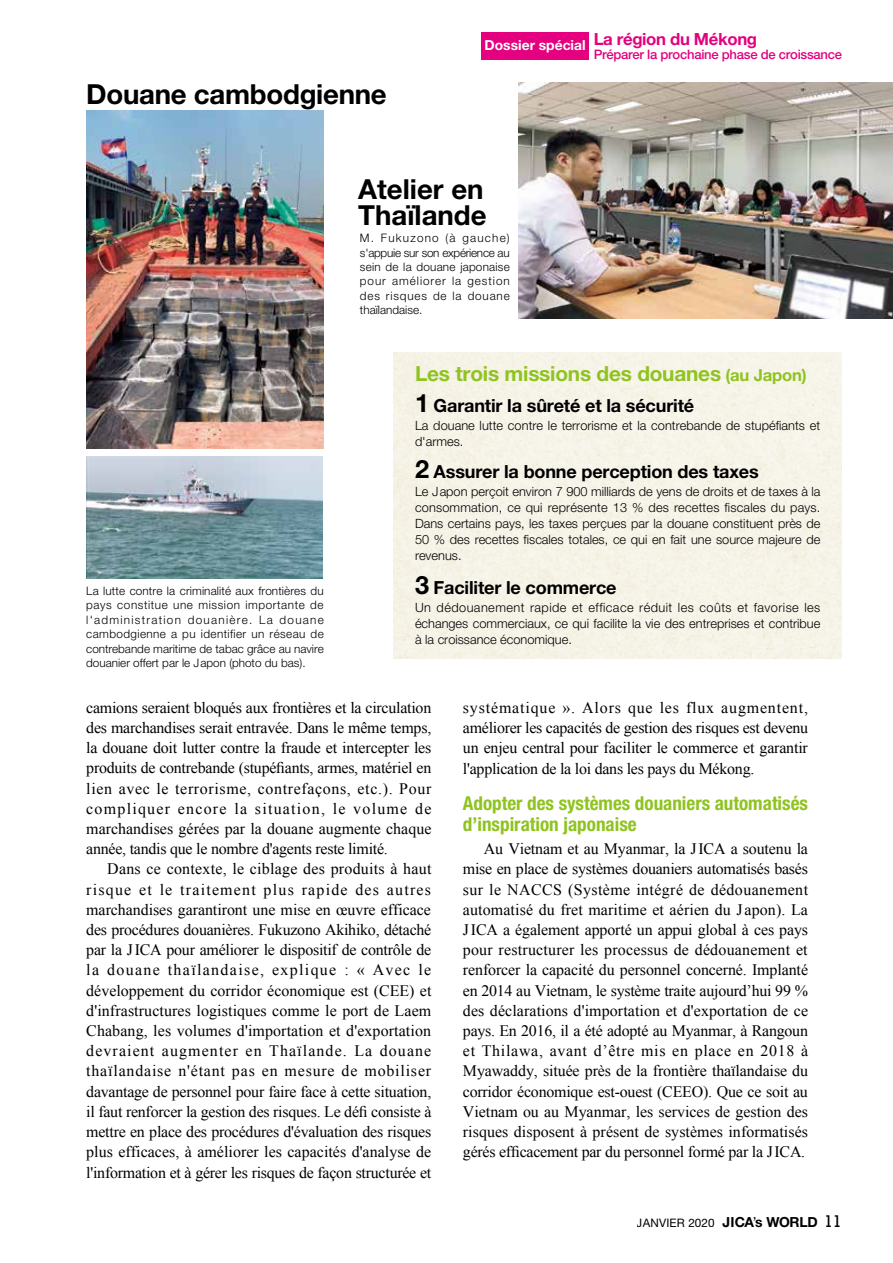
<style>
.page{position:relative;width:893px;height:1263px;background:#fff}
.page>*{position:absolute;margin:0;border:0;box-sizing:border-box;transform-origin:0 0}
.t1{font:700 27.6px/26.5px "Helvetica Neue LT Std";letter-spacing:-.01em;color:#000}
.t2{font:700 20.85px "Helvetica Neue LT Std";letter-spacing:-.01em;color:#8fc31f}
.t3{font:700 condensed 19.2px/21.3px "Helvetica Neue LT Std";color:#8fc31f}
.t4{font:700 18px "Helvetica Neue LT Std";letter-spacing:-.01em;color:#000}
.t5{font:700 16.8px "Helvetica Neue LT Std";letter-spacing:-.02em;color:#e4007f}
.t6{font:15.9px/20.2px "Times New Roman";letter-spacing:-.015em;color:#000;text-align:justify}
.t7{font:700 13.8px "Helvetica Neue LT Std";color:#fff}
.t8{font:500 13.05px "Helvetica Neue LT Std";letter-spacing:-.02em;color:#e4007f}
.t9{font:300 12.75px/15.9px "Helvetica Neue LT Std";color:#000;text-align:justify}
.t10{font:300 11.7px/14.4px "Helvetica Neue LT Std";color:#000;text-align:justify}
.t11{font:11.7px "Helvetica Neue LT Std";letter-spacing:.01em;color:#000}
.s1{font-size:16.65px}
.s2{font-size:25.35px}
.s3{font-weight:700;font-size:13.95px}
.s4{font-size:13.95px}
.s5{font-family:"Rockwell";font-size:15.9px}
</style>
<div class="page">
<img style="left:86px;top:110px;width:238px;height:339px">
<img style="left:86px;top:456px;width:237px;height:123px">
<img style="left:519px;top:83px;width:374px;height:236px">
<div style="left:394px;top:352px;width:448px;height:307px;background:#f6f3e8"></div>
<div style="left:482px;top:32px;width:107px;height:28px;background:#e4007f"></div>
<h1 class="t1" style="left:86px;top:80px;width:302px">Douane cambodgienne</h1>
<p class="t7" style="left:485px;top:37px;width:103px">Dossier spécial</p>
<p class="t5" style="left:594px;top:28px;width:165px">La région du Mékong</p>
<p class="t8" style="left:594px;top:47px;width:250px">Préparer la prochaine phase de croissance</p>
<h1 class="t1" style="left:358px;top:175px;width:130px">Atelier en<br>Thaïlande</h1>
<p class="t10" style="left:360px;top:231px;width:151px">M. Fukuzono (à gauche) s'appuie sur son expérience au sein de la douane japonaise pour améliorer la gestion des risques de la douane thaïlandaise.</p>
<h2 class="t2" style="left:415px;top:361px;width:393px">Les trois missions des douanes <span class="s1">(au Japon)</span></h2>
<p class="t9" style="left:415px;top:417px;width:407px">La douane lutte contre le terrorisme et la contrebande de stupéfiants et d'armes.</p>
<p class="t4" style="left:415px;top:394px;width:281px"><span class="s2">1</span> Garantir la sûreté et la sécurité</p>
<p class="t4" style="left:415px;top:460px;width:345px"><span class="s2">2</span> Assurer la bonne perception des taxes</p>
<p class="t10" style="left:86px;top:583px;width:239px">La lutte contre la criminalité aux frontières du pays constitue une mission importante de l'administration douanière. La douane cambodgienne a pu identifier un réseau de contrebande maritime de tabac grâce au navire douanier offert par le Japon (photo du bas).</p>
<p class="t9" style="left:415px;top:483px;width:407px">Le Japon perçoit environ 7 900 milliards de yens de droits et de taxes à la consommation, ce qui représente 13 % des recettes fiscales du pays.<br>Dans certains pays, les taxes perçues par la douane constituent près de 50 % des recettes fiscales totales, ce qui en fait une source majeure de revenus.</p>
<p class="t4" style="left:415px;top:576px;width:203px"><span class="s2">3</span> Faciliter le commerce</p>
<p class="t9" style="left:415px;top:599px;width:407px">Un dédouanement rapide et efficace réduit les coûts et favorise les échanges commerciaux, ce qui facilite la vie des entreprises et contribue à la croissance économique.</p>
<p class="t6" style="left:86px;top:697px;width:347px">camions seraient bloqués aux frontières et la circulation des marchandises serait entravée. Dans le même temps, la douane doit lutter contre la fraude et intercepter les produits de contrebande (stupéfiants, armes, matériel en lien avec le terrorisme, contrefaçons, etc.). Pour compliquer encore la situation, le volume de marchandises gérées par la douane augmente chaque année, tandis que le nombre d'agents reste limité.</p>
<p class="t6" style="left:86px;top:859px;width:347px;text-indent:21px">Dans ce contexte, le ciblage des produits à haut risque et le traitement plus rapide des autres marchandises garantiront une mise en œuvre efficace des procédures douanières. Fukuzono Akihiko, détaché par la JICA pour améliorer le dispositif de contrôle de la douane thaïlandaise, explique : « Avec le développement du corridor économique est (CEE) et d'infrastructures logistiques comme le port de Laem Chabang, les volumes d'importation et d'exportation devraient augmenter en Thaïlande. La douane thaïlandaise n'étant pas en mesure de mobiliser davantage de personnel pour faire face à cette situation, il faut renforcer la gestion des risques. Le défi consiste à mettre en place des procédures d'évaluation des risques plus efficaces, à améliorer les capacités d'analyse de l'information et à gérer les risques de façon structurée et</p>
<p class="t6" style="left:463px;top:697px;width:347px">systématique ». Alors que les flux augmentent, améliorer les capacités de gestion des risques est devenu un enjeu central pour faciliter le commerce et garantir l'application de la loi dans les pays du Mékong.</p>
<p class="t3" style="left:463px;top:792px;width:347px">Adopter des systèmes douaniers automatisés d’inspiration japonaise</p>
<p class="t6" style="left:463px;top:838px;width:347px;text-indent:21px">Au Vietnam et au Myanmar, la JICA a soutenu la mise en place de systèmes douaniers automatisés basés sur le NACCS (Système intégré de dédouanement automatisé du fret maritime et aérien du Japon). La JICA a également apporté un appui global à ces pays pour restructurer les processus de dédouanement et renforcer la capacité du personnel concerné. Implanté en 2014 au Vietnam, le système traite aujourd’hui 99 % des déclarations d'importation et d'exportation de ce pays. En 2016, il a été adopté au Myanmar, à Rangoun et Thilawa, avant d’être mis en place en 2018 à Myawaddy, située près de la frontière thaïlandaise du corridor économique est-ouest (CEEO). Que ce soit au Vietnam ou au Myanmar, les services de gestion des risques disposent à présent de systèmes informatisés gérés efficacement par du personnel formé par la JICA.</p>
<p class="t11" style="left:637px;top:1215px;width:207px">JANVIER 2020 <span class="s3">JICA</span><span class="s4">’</span><span class="s3">s WORLD</span> <span class="s5">11</span></p>
</div>
